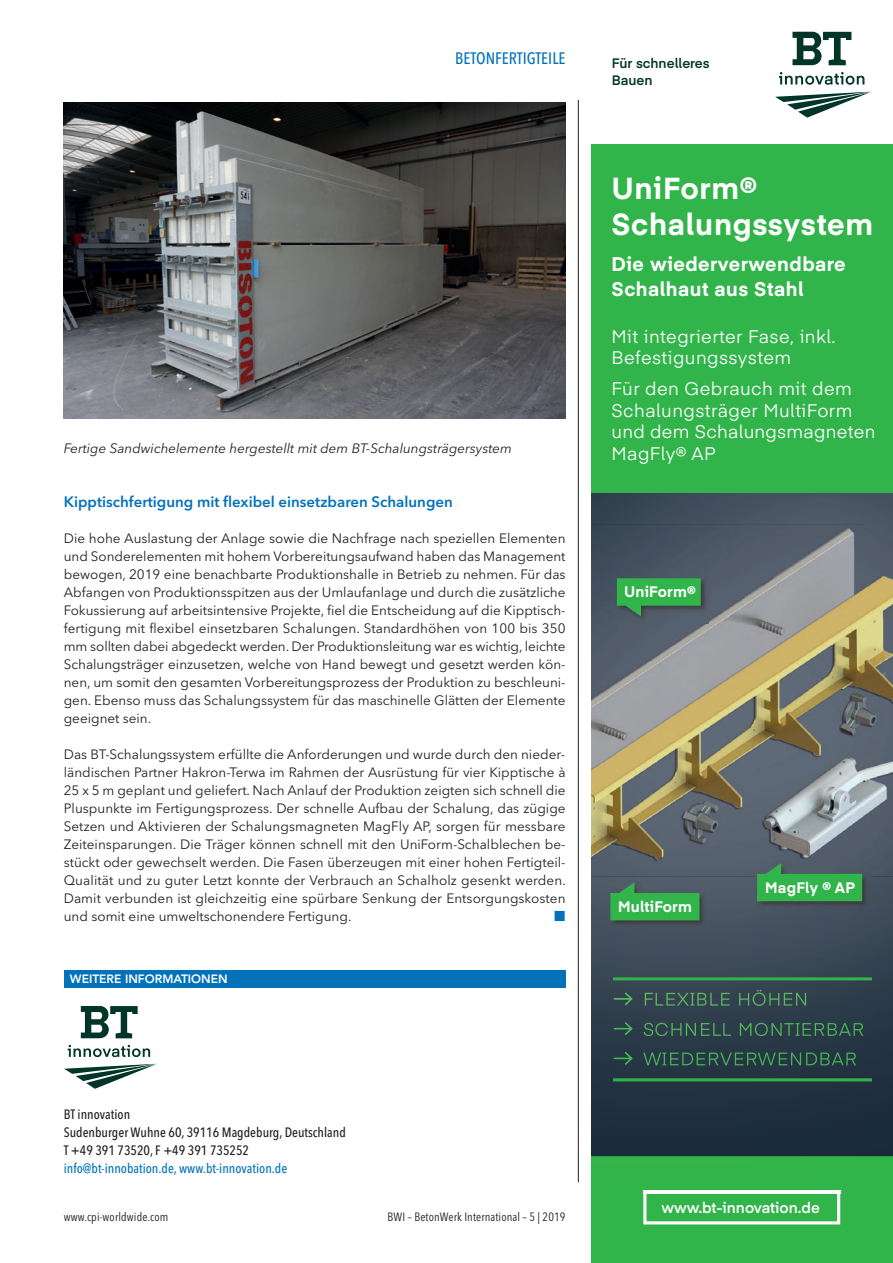
<style>
.page{position:relative;width:893px;height:1263px;background:#fff}
.page>*{position:absolute;margin:0;border:0;box-sizing:border-box;transform-origin:0 0}
.t1{font:700 30px/36px "Eina 04";letter-spacing:.025em;color:#fff}
.t2{font:700 19.5px/25.2px "Eina 04";letter-spacing:.025em;color:#fff}
.t3{font:18px/21.6px "Eina 04";letter-spacing:.025em;color:#fff}
.t4{font:500 16.5px "Avenir Next Condensed";color:#0372bb}
.t5{font:600 15px "Avenir Next";color:#0372bb}
.t6{font:700 15px "Eina 04";letter-spacing:.015em;color:#fff}
.t7{font:600 15px "Eina 04";color:#fff}
.t8{font:13.5px/18px "Avenir Next";color:#231f20;text-align:justify}
.t9{font:500 13.5px "Avenir Next Condensed";color:#231f20}
.t10{font:italic 13.5px "Avenir Next";color:#231f20}
.t11{font:500 13.5px "Avenir Next Condensed";color:#0372bb}
.t12{font:600 13.5px/16.2px "Eina 04";color:#003527}
.t13{font:13.5px "European Pi Three";color:#0372bb}
.t14{font:12px "Avenir Next Condensed";letter-spacing:.01em;color:#231f20}
.t15{font:800 12px "Avenir";color:#fff}
</style>
<div class="page">
<div style="left:64px;top:970px;width:502px;height:17px;background:#0372bb"></div>
<svg style="left:64px;top:1064px;width:92px;height:25px"></svg>
<svg style="left:81px;top:1006px;width:57px;height:32px"></svg>
<svg style="left:68px;top:1045px;width:82px;height:12px"></svg>
<hr style="left:578px;top:100px;width:1px;height:1082px;background:#231f20">
<img style="left:64px;top:103px;width:502px;height:316px">
<svg style="left:775px;top:92px;width:96px;height:26px"></svg>
<svg style="left:792px;top:32px;width:59px;height:33px"></svg>
<svg style="left:779px;top:72px;width:85px;height:13px"></svg>
<div style="left:591px;top:1156px;width:302px;height:107px;background:#31b44a"></div>
<svg style="left:643px;top:1193px;width:197px;height:31px"></svg>
<img style="left:591px;top:493px;width:274px;height:32px">
<img style="left:865px;top:493px;width:28px;height:32px">
<img style="left:591px;top:876px;width:25px;height:280px">
<img style="left:616px;top:876px;width:150px;height:280px">
<img style="left:866px;top:876px;width:27px;height:280px">
<img style="left:766px;top:909px;width:100px;height:247px">
<img style="left:591px;top:1156px;width:302px;height:37px">
<img style="left:643px;top:1191px;width:197px;height:2px">
<img style="left:645px;top:990px;width:161px;height:16px">
<img style="left:643px;top:1022px;width:220px;height:14px">
<img style="left:644px;top:1023px;width:219px;height:13px">
<img style="left:643px;top:1053px;width:213px;height:12px">
<svg style="left:614px;top:992px;width:19px;height:13px"></svg>
<svg style="left:614px;top:1022px;width:19px;height:13px"></svg>
<svg style="left:614px;top:1052px;width:19px;height:13px"></svg>
<img style="left:591px;top:525px;width:302px;height:351px">
<img style="left:615px;top:577px;width:93px;height:47px">
<svg style="left:617px;top:578px;width:84px;height:38px;background:#379b4e"></svg>
<img style="left:609px;top:881px;width:98px;height:47px">
<svg style="left:610px;top:882px;width:89px;height:38px;background:#399c51"></svg>
<img style="left:755px;top:862px;width:115px;height:47px">
<svg style="left:757px;top:863px;width:105px;height:38px;background:#399c51"></svg>
<div style="left:591px;top:144px;width:302px;height:349px;background:#31b44a"></div>
<hr style="left:613px;top:977px;width:259px;height:3px;background:#31b44a">
<hr style="left:613px;top:1078px;width:259px;height:3px;background:#31b44a">
<p class="t4" style="left:455px;top:51px;width:112px">BETONFERTIGTEILE</p>
<p class="t10" style="left:64px;top:442px;width:450px">Fertige Sandwichelemente hergestellt mit dem BT-Schalungsträgersystem</p>
<p class="t5" style="left:64px;top:495px;width:391px">Kipptischfertigung mit flexibel einsetzbaren Schalungen</p>
<p class="t8" style="left:64px;top:530px;width:503px">Die hohe Auslastung der Anlage sowie die Nachfrage nach speziellen Elementen und Sonderelementen mit hohem Vorbereitungsaufwand haben das Management bewogen, 2019 eine benachbarte Produktionshalle in Betrieb zu nehmen. Für das Abfangen von Produktionsspitzen aus der Umlaufanlage und durch die zusätzliche Fokussierung auf arbeitsintensive Projekte, fiel die Entscheidung auf die Kipptisch&shy;fertigung mit flexibel einsetzbaren Schalungen. Standardhöhen von 100 bis 350 mm sollten dabei abgedeckt werden. Der Produktionsleitung war es wichtig, leichte Schalungsträger einzusetzen, welche von Hand bewegt und gesetzt werden kön&shy;nen, um somit den gesamten Vorbereitungsprozess der Produktion zu beschleuni&shy;gen. Ebenso muss das Schalungssystem für das maschinelle Glätten der Elemente geeignet sein.</p>
<p class="t8" style="left:64px;top:746px;width:504px">Das BT-Schalungssystem erfüllte die Anforderungen und wurde durch den nieder&shy;ländischen Partner Hakron-Terwa im Rahmen der Ausrüstung für vier Kipptische à 25 x 5 m geplant und geliefert. Nach Anlauf der Produktion zeigten sich schnell die Pluspunkte im Fertigungsprozess. Der schnelle Aufbau der Schalung, das zügige Setzen und Aktivieren der Schalungsmagneten MagFly AP, sorgen für messbare Zeiteinsparungen. Die Träger können schnell mit den UniForm-Schalblechen be&shy;stückt oder gewechselt werden. Die Fasen überzeugen mit einer hohen Fertigteil-Qualität und zu guter Letzt konnte der Verbrauch an Schalholz gesenkt werden.<br>Damit verbunden ist gleichzeitig eine spürbare Senkung der Entsorgungskosten und somit eine umweltschonendere Fertigung.</p>
<p class="t13" style="left:554px;top:908px;width:13px">-</p>
<p class="t15" style="left:70px;top:971px;width:159px">WEITERE INFORMATIONEN</p>
<p class="t12" style="left:612px;top:56px;width:99px">Für schnelleres<br>Bauen</p>
<p class="t1" style="left:611px;top:173px;width:263px">UniForm®<br>Schalungssystem</p>
<p class="t2" style="left:611px;top:253px;width:236px">Die wiederverwendbare<br>Schalhaut aus Stahl</p>
<p class="t3" style="left:611px;top:327px;width:225px">Mit integrierter Fase, inkl.<br>Befestigungssystem</p>
<p class="t3" style="left:611px;top:379px;width:266px">Für den Gebrauch mit dem<br>Schalungsträger MultiForm und dem Schalungsmagneten<br>MagFly® AP</p>
<p class="t6" style="left:624px;top:586px;width:73px">UniForm®</p>
<p class="t6" style="left:618px;top:901px;width:75px">MultiForm</p>
<p class="t6" style="left:765px;top:881px;width:91px">MagFly ® AP</p>
<p class="t9" style="left:64px;top:1108px;width:68px">BT innovation</p>
<p class="t9" style="left:64px;top:1126px;width:284px">Sudenburger Wuhne 60, 39116 Magdeburg, Deutschland</p>
<p class="t9" style="left:64px;top:1144px;width:187px">T +49 391 73520, F +49 391 735252</p>
<p class="t11" style="left:64px;top:1162px;width:225px">info@bt-innobation.de, www.bt-innovation.de</p>
<p class="t14" style="left:64px;top:1209px;width:106px">www.cpi-worldwide.com</p>
<p class="t14" style="left:388px;top:1209px;width:179px">BWI – BetonWerk International – 5 | 2019</p>
<p class="t7" style="left:661px;top:1199px;width:160px">www.bt-innovation.de</p>
</div>
